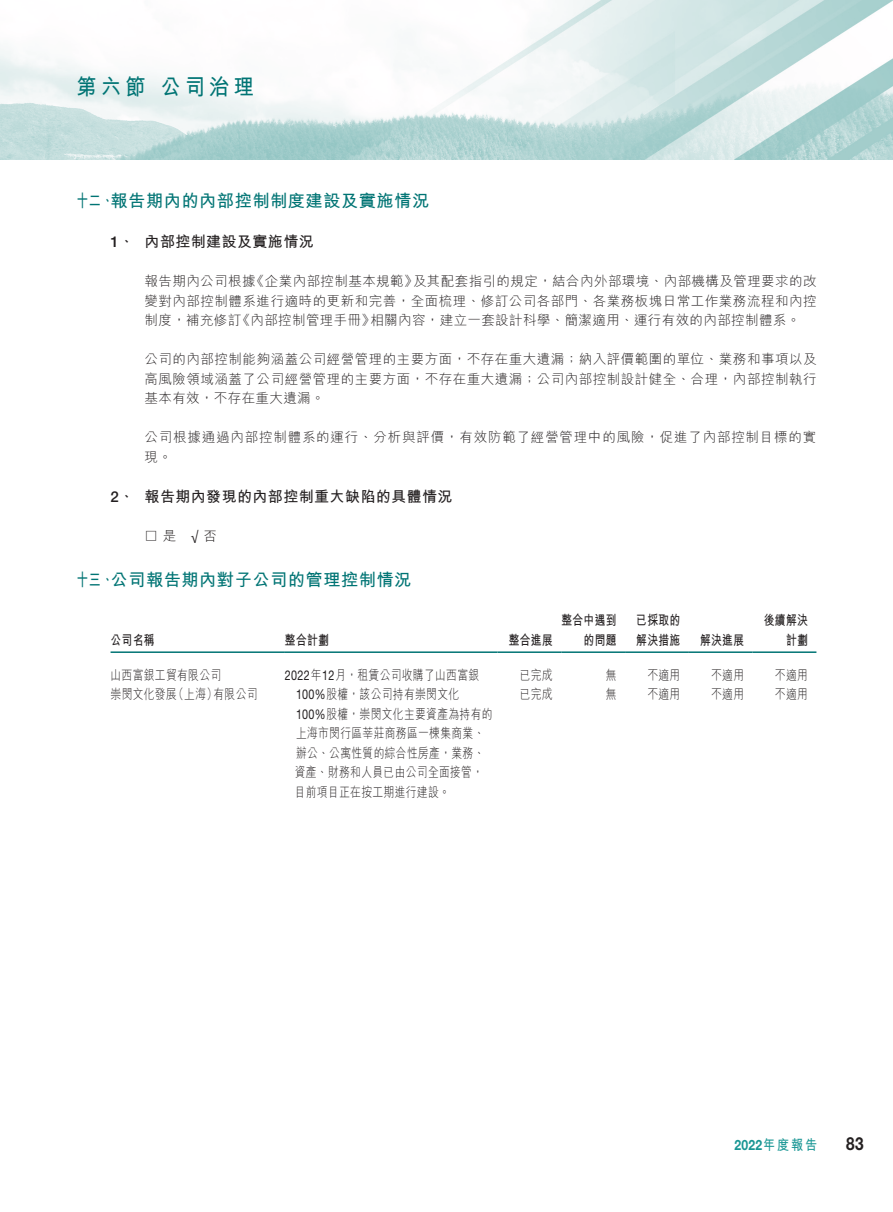
<style>
.page{position:relative;width:893px;height:1212px;background:#fff}
.page>*{position:absolute;margin:0;border:0;box-sizing:border-box;transform-origin:0 0}
.t1{font:700 22.5px "M Hei HK";letter-spacing:.21em;color:#007474;scale:.9 1}
.t2{font:700 18px "Helvetica Neue LT Std";color:#231f20;scale:.85 1}
.t3{font:700 17.25px "M Hei HK";letter-spacing:.03em;color:#007474;scale:.7 1}
.t4{font:700 15px "M Hei HK";letter-spacing:.03em;color:#231f20}
.t5{font:700 14.25px "Helvetica Neue LT Std";color:#199694;scale:.85 1}
.t6{font:300 13.5px/19.5px "M Hei HK";letter-spacing:.03em;color:#231f20;text-align:justify}
.t7{font:300 13.5px/19.5px "M Hei HK";letter-spacing:.03em;color:#231f20;scale:.8 1}
.t8{font:300 13.5px/19.5px "M Hei HK";letter-spacing:.06em;color:#231f20}
.t9{font:700 13.5px/19.5px "M Hei HK";letter-spacing:.03em;color:#231f20;text-align:right;scale:.8 1}
.s1{font-family:"Helvetica Neue LT Std";font-weight:500}
.s2{font-family:"Helvetica Neue LT Std";font-weight:400}
.s3{font-family:"M Hei HK"}
</style>
<div class="page">
<img style="left:0;top:0;width:893px;height:159px">
<hr style="left:111px;top:651px;width:174px;height:2px;background:#007474">
<hr style="left:285px;top:651px;width:212px;height:2px;background:#007474">
<hr style="left:497px;top:651px;width:64px;height:2px;background:#007474">
<hr style="left:561px;top:651px;width:64px;height:2px;background:#007474">
<hr style="left:625px;top:651px;width:64px;height:2px;background:#007474">
<hr style="left:689px;top:651px;width:64px;height:2px;background:#007474">
<hr style="left:753px;top:651px;width:63px;height:2px;background:#007474">
<h1 class="t1" style="left:76px;top:71px;width:199px">第六節 公司治理</h1>
<p class="t3" style="left:77px;top:188px;width:505px">十二、報告期內的內部控制制度建設及實施情況</p>
<p class="t4" style="left:111px;top:231px;width:205px"><span class="s1">1</span>、 內部控制建設及實施情況</p>
<p class="t6" style="left:145px;top:271px;width:673px">報告期內公司根據《企業內部控制基本規範》及其配套指引的規定，結合內外部環境、內部機構及管理要求的改變對內部控制體系進行適時的更新和完善，全面梳理、修訂公司各部門、各業務板塊日常工作業務流程和內控制度，補充修訂《內部控制管理手冊》相關內容，建立一套設計科學、簡潔適用、運行有效的內部控制體系。</p>
<p class="t6" style="left:145px;top:349px;width:673px">公司的內部控制能夠涵蓋公司經營管理的主要方面，不存在重大遺漏；納入評價範圍的單位、業務和事項以及高風險領域涵蓋了公司經營管理的主要方面，不存在重大遺漏；公司內部控制設計健全、合理，內部控制執行基本有效，不存在重大遺漏。</p>
<p class="t8" style="left:145px;top:427px;width:673px">公司根據通過內部控制體系的運行、分析與評價，有效防範了經營管理中的風險，促進了內部控制目標的實現。</p>
<p class="t4" style="left:111px;top:486px;width:343px"><span class="s1">2</span>、 報告期內發現的內部控制重大缺陷的具體情況</p>
<p class="t6" style="left:145px;top:526px;width:74px">□是 <span class="s2">√</span>否</p>
<p class="t3" style="left:77px;top:567px;width:480px">十三、公司報告期內對子公司的管理控制情況</p>
<p class="t9" style="left:111px;top:629px;width:57px">公司名稱</p>
<p class="t9" style="left:285px;top:629px;width:57px">整合計劃</p>
<p class="t9" style="left:509px;top:629px;width:57px">整合進展</p>
<p class="t9" style="left:561px;top:609px;width:71px">整合中遇到的問題</p>
<p class="t9" style="left:636px;top:609px;width:57px;text-align:left">已採取的解決措施</p>
<p class="t9" style="left:700px;top:629px;width:57px">解決進展</p>
<p class="t9" style="left:764px;top:609px;width:57px">後續解決計劃</p>
<p class="t7" style="left:111px;top:665px;width:140px">山西富銀工貿有限公司</p>
<p class="t7" style="left:295px;top:665px;width:249px;text-indent:-10px"><span class="s2">2022</span>年<span class="s2">12</span>月，租賃公司收購了山西富銀<br><span class="s2">100%</span>股權，該公司持有崇閔文化<br><span class="s2">100%</span>股權，崇閔文化主要資產為持有的上海市閔行區莘莊商務區一棟集商業、辦公、公寓性質的綜合性房產，業務、資產、財務和人員已由公司全面接管，目前項目正在按工期進行建設。</p>
<p class="t7" style="left:520px;top:665px;width:43px">已完成</p>
<p class="t7" style="left:606px;top:665px;width:15px">無</p>
<p class="t7" style="left:647px;top:665px;width:43px">不適用</p>
<p class="t7" style="left:711px;top:665px;width:43px">不適用</p>
<p class="t7" style="left:775px;top:665px;width:43px">不適用</p>
<p class="t7" style="left:111px;top:684px;width:185px">崇閔文化發展（上海）有限公司</p>
<p class="t7" style="left:520px;top:684px;width:43px">已完成</p>
<p class="t7" style="left:606px;top:684px;width:15px">無</p>
<p class="t7" style="left:647px;top:684px;width:43px">不適用</p>
<p class="t7" style="left:711px;top:684px;width:43px">不適用</p>
<p class="t7" style="left:775px;top:684px;width:43px">不適用</p>
<p class="t5" style="left:734px;top:1136px;width:99px">2022<span class="s3">年度報告</span></p>
<h2 class="t2" style="left:846px;top:1133px;width:22px">83</h2>
</div>
